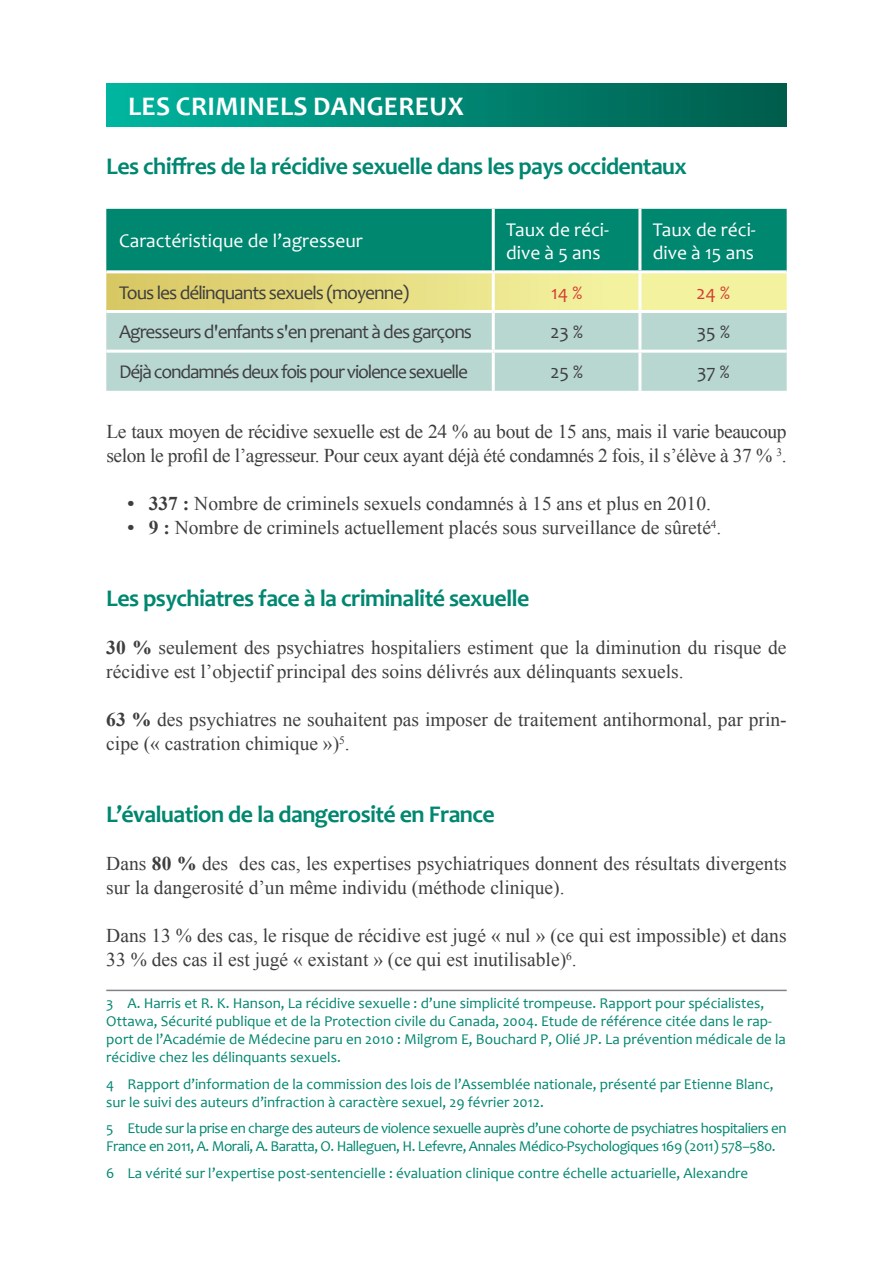
<style>
.page{position:relative;width:893px;height:1263px;background:#fff}
.page>*{position:absolute;margin:0;border:0;box-sizing:border-box;transform-origin:0 0}
.t1{font:700 27px "Candara";letter-spacing:.015em;color:#fff}
.t2{font:700 24px "Candara";letter-spacing:-.025em;color:#008770}
.t3{font:19.5px/24px "Times New Roman";color:#3e3e3f}
.t4{font:19.5px/24px "Times New Roman";letter-spacing:-.02em;color:#3e3e3f}
.t5{font:19.5px "Candara";letter-spacing:-.05em;color:#3e3e3f}
.t6{font:19.5px/23.4px "Candara";color:#fff}
.t7{font:19.5px "Candara";color:#d53f33}
.t8{font:15px/18px "Candara";color:#008770}
.t9{font:15px/18px "Candara";letter-spacing:-.03em;color:#008770}
.s1{font-weight:700}
</style>
<div class="page">
<div style="left:106px;top:83px;width:681px;height:43px;background:linear-gradient(to right,#00b49f,#005b4a)"></div>
<svg style="left:106px;top:209px;width:681px;height:101px;background:#58a979"></svg>
<div style="left:106px;top:313px;width:681px;height:78px;background:#b9d7d1"></div>
<hr style="left:492px;top:209px;width:3px;height:61px;background:#fff">
<hr style="left:638px;top:209px;width:3px;height:61px;background:#fff">
<hr style="left:106px;top:270px;width:387px;height:3px;background:#fff">
<hr style="left:493px;top:270px;width:147px;height:3px;background:#fff">
<hr style="left:492px;top:273px;width:3px;height:37px;background:#fff">
<hr style="left:640px;top:270px;width:147px;height:3px;background:#fff">
<hr style="left:638px;top:273px;width:3px;height:37px;background:#fff">
<hr style="left:492px;top:313px;width:3px;height:37px;background:#fff">
<hr style="left:638px;top:313px;width:3px;height:37px;background:#fff">
<hr style="left:106px;top:350px;width:387px;height:3px;background:#fff">
<hr style="left:493px;top:350px;width:147px;height:3px;background:#fff">
<hr style="left:492px;top:353px;width:3px;height:38px;background:#fff">
<hr style="left:640px;top:350px;width:147px;height:3px;background:#fff">
<hr style="left:638px;top:353px;width:3px;height:38px;background:#fff">
<hr style="left:106px;top:990px;width:681px;height:1px;background:#808285">
<h1 class="t1" style="left:128px;top:89px;width:337px">Les criminels dangereux</h1>
<p class="t2" style="left:106px;top:152px;width:582px">Les chiffres de la récidive sexuelle dans les pays occidentaux</p>
<p class="t6" style="left:119px;top:229px;width:245px">Caractéristique de l’agresseur</p>
<p class="t6" style="left:506px;top:218px;width:105px">Taux de réci&shy;dive à 5 ans</p>
<p class="t6" style="left:653px;top:218px;width:105px">Taux de réci&shy;dive à 15 ans</p>
<p class="t5" style="left:119px;top:281px;width:292px">Tous les délinquants sexuels (moyenne)</p>
<p class="t7" style="left:551px;top:281px;width:33px">14 %</p>
<p class="t7" style="left:697px;top:281px;width:35px">24 %</p>
<p class="t5" style="left:119px;top:320px;width:355px">Agresseurs d'enfants s'en prenant à des garçons</p>
<p class="t5" style="left:550px;top:320px;width:34px">23 %</p>
<p class="t5" style="left:697px;top:320px;width:35px">35 %</p>
<p class="t5" style="left:119px;top:360px;width:350px">Déjà condamnés deux fois pour violence sexuelle</p>
<p class="t5" style="left:550px;top:360px;width:34px">25 %</p>
<p class="t5" style="left:697px;top:360px;width:34px">37 %</p>
<p class="t4" style="left:106px;top:419px;width:682px">Le taux moyen de récidive sexuelle est de 24 % au bout de 15 ans, mais il varie beaucoup selon le profil de l’agresseur. Pour ceux ayant déjà été condamnés 2 fois, il s’élève à 37 % <sup>3</sup>.</p>
<p class="t3" style="left:128px;top:491px;width:585px"><span class="s1">• 337 :</span> Nombre de criminels sexuels condamnés à 15 ans et plus en 2010.</p>
<p class="t3" style="left:128px;top:515px;width:595px"><span class="s1">• 9 :</span> Nombre de criminels actuellement placés sous surveillance de sûreté<sup>4</sup>.</p>
<p class="t2" style="left:106px;top:584px;width:425px">Les psychiatres face à la criminalité sexuelle</p>
<p class="t3" style="left:106px;top:635px;width:682px"><span class="s1">30 %</span> seulement des psychiatres hospitaliers estiment que la diminution du risque de récidive est l’objectif principal des soins délivrés aux délinquants sexuels.</p>
<p class="t3" style="left:106px;top:707px;width:682px"><span class="s1">63 %</span> des psychiatres ne souhaitent pas imposer de traitement antihormonal, par prin&shy;cipe (« castration chimique »)<sup>5</sup>.</p>
<p class="t2" style="left:106px;top:800px;width:390px">L’évaluation de la dangerosité en France</p>
<p class="t3" style="left:106px;top:851px;width:682px">Dans <span class="s1">80 %</span> des des cas, les expertises psychiatriques donnent des résultats divergents sur la dangerosité d’un même individu (méthode clinique).</p>
<p class="t3" style="left:106px;top:923px;width:682px">Dans 13 % des cas, le risque de récidive est jugé « nul » (ce qui est impossible) et dans<br>33 % des cas il est jugé « existant » (ce qui est inutilisable)<sup>6</sup>.</p>
<p class="t8" style="left:106px;top:994px;width:681px">3 A. Harris et R. K. Hanson, La récidive sexuelle : d’une simplicité trompeuse. Rapport pour spécialistes, Ottawa, Sécurité publique et de la Protection civile du Canada, 2004. Etude de référence citée dans le rap&shy;port de l’Académie de Médecine paru en 2010 : Milgrom E, Bouchard P, Olié JP. La prévention médicale de la récidive chez les délinquants sexuels.</p>
<p class="t8" style="left:106px;top:1075px;width:669px">4 Rapport d’information de la commission des lois de l’Assemblée nationale, présenté par Etienne Blanc, sur le suivi des auteurs d’infraction à caractère sexuel, 29 février 2012.</p>
<p class="t9" style="left:106px;top:1119px;width:682px">5 Etude sur la prise en charge des auteurs de violence sexuelle auprès d’une cohorte de psychiatres hospitaliers en<br>France en 2011, A. Morali, A. Baratta, O. Halleguen, H. Lefevre, Annales Médico-Psychologiques 169 (2011) 578–580.</p>
<p class="t8" style="left:106px;top:1164px;width:643px">6 La vérité sur l’expertise post-sentencielle : évaluation clinique contre échelle actuarielle, Alexandre</p>
</div>
